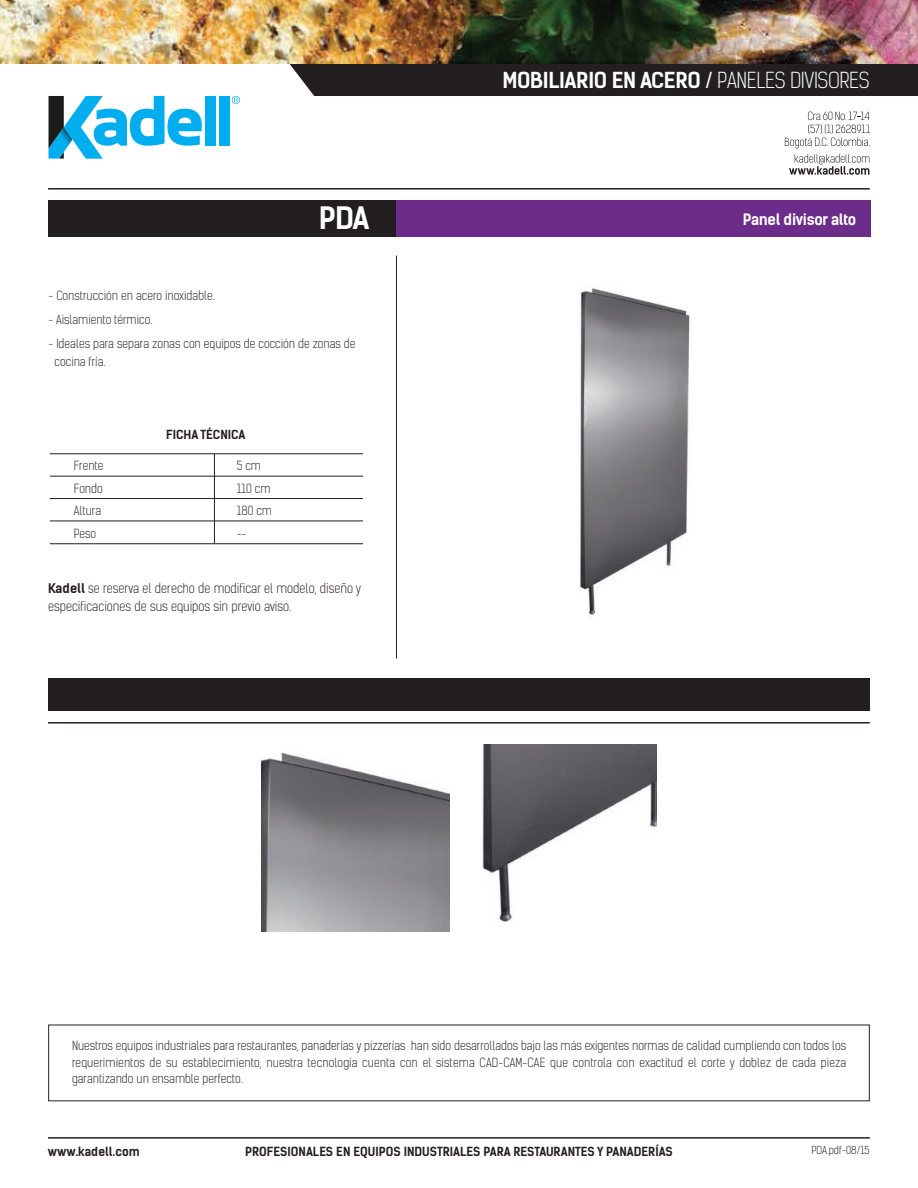
<style>
.page{position:relative;width:918px;height:1188px;background:#fff}
.page>*{position:absolute;margin:0;border:0;box-sizing:border-box;transform-origin:0 0}
.t1{font:700 29.55px "Kelson Sans";color:#fff}
.t2{font:700 21px "Kelson Sans";letter-spacing:-.02em;color:#fff}
.t3{font:700 15px "Kelson Sans";letter-spacing:-.02em;color:#fff}
.t4{font:300 12.75px/18px "Kelson Sans";color:#231f20}
.t5{font:300 12px/22.5px "Kelson Sans";color:#231f20}
.t6{font:700 12px "Kelson Sans";color:#231f20}
.t7{font:300 10.5px "Kelson Sans";color:#211e1e}
.s1{font-weight:700}
.s2{font-weight:400}
.s3{font-weight:300}
</style>
<div class="page">
<div style="left:48px;top:200px;width:348px;height:37px;background:#231f20"></div>
<div style="left:289px;top:63px;width:629px;height:33px;background:#231f20"></div>
<hr style="left:48px;top:188px;width:822px;height:2px;background:#231f20">
<svg style="left:232px;top:96px;width:8px;height:8px"></svg>
<svg style="left:49px;top:96px;width:153px;height:63px"></svg>
<div style="left:205px;top:96px;width:11px;height:50px;background:#00aeef"></div>
<div style="left:219px;top:96px;width:11px;height:50px;background:#00aeef"></div>
<svg style="left:785px;top:112px;width:85px;height:36px"></svg>
<svg style="left:789px;top:154px;width:80px;height:21px"></svg>
<hr style="left:48px;top:722px;width:822px;height:2px;background:#231f20">
<div style="left:49px;top:678px;width:821px;height:33px;background:#231f20"></div>
<hr style="left:396px;top:256px;width:1px;height:403px;background:#231f20">
<div style="left:397px;top:200px;width:474px;height:37px;background:#6c2c89"></div>
<img style="left:0;top:0;width:918px;height:63px">
<hr style="left:48px;top:1137px;width:822px;height:2px;background:#231f20">
<hr style="left:50px;top:453px;width:313px;height:1px;background:#231f20">
<hr style="left:50px;top:476px;width:313px;height:1px;background:#231f20">
<hr style="left:50px;top:498px;width:313px;height:1px;background:#231f20">
<hr style="left:50px;top:521px;width:313px;height:1px;background:#231f20">
<hr style="left:50px;top:543px;width:313px;height:1px;background:#231f20">
<hr style="left:214px;top:454px;width:1px;height:90px;background:#231f20">
<img style="left:577px;top:288px;width:113px;height:330px">
<img style="left:262px;top:753px;width:187px;height:179px">
<img style="left:482px;top:744px;width:174px;height:178px">
<h1 class="t1" style="left:319px;top:200px;width:52px">PDA</h1>
<p class="t5" style="left:49px;top:284px;width:168px">- Construcción en acero inoxidable.</p>
<p class="t5" style="left:49px;top:308px;width:105px">- Aislamiento térmico.</p>
<p class="t5" style="left:55px;top:334px;width:303px;line-height:18px;text-indent:-6px">- Ideales para separa zonas con equipos de cocción de zonas de cocina fría.</p>
<p class="t6" style="left:166px;top:428px;width:81px">FICHA TÉCNICA</p>
<p class="t5" style="left:74px;top:455px;width:31px">Frente<br>Fondo<br>Altura<br>Peso</p>
<p class="t5" style="left:237px;top:455px;width:37px">5 cm<br>110 cm<br>180 cm --</p>
<p class="t4" style="left:48px;top:580px;width:315px"><span class="s1">Kadell</span> se reserva el derecho de modificar el modelo, diseño y especificaciones de sus equipos sin previo aviso.</p>
<h2 class="t2" style="left:502px;top:67px;width:369px">MOBILIARIO EN ACERO <span class="s2">/</span> <span class="s3">PANELES DIVISORES</span></h2>
<p class="t3" style="left:743px;top:210px;width:115px">Panel divisor alto</p>
<p class="t5" style="left:72px;top:1038px;width:776px;line-height:16.5px;text-align:justify">Nuestros equipos industriales para restaurantes, panaderías y pizzerías han sido desarrollados bajo las más exigentes normas de calidad cumpliendo con todos los requerimientos de su establecimiento, nuestra tecnología cuenta con el sistema CAD-CAM-CAE que controla con exactitud el corte y doblez de cada pieza garantizando un ensamble perfecto.</p>
<p class="t6" style="left:48px;top:1144px;width:93px">www.kadell.com</p>
<p class="t6" style="left:245px;top:1145px;width:429px">PROFESIONALES EN EQUIPOS INDUSTRIALES PARA RESTAURANTES Y PANADERÍAS</p>
<p class="t7" style="left:811px;top:1144px;width:60px">PDA.pdf-08/15</p>
</div>
